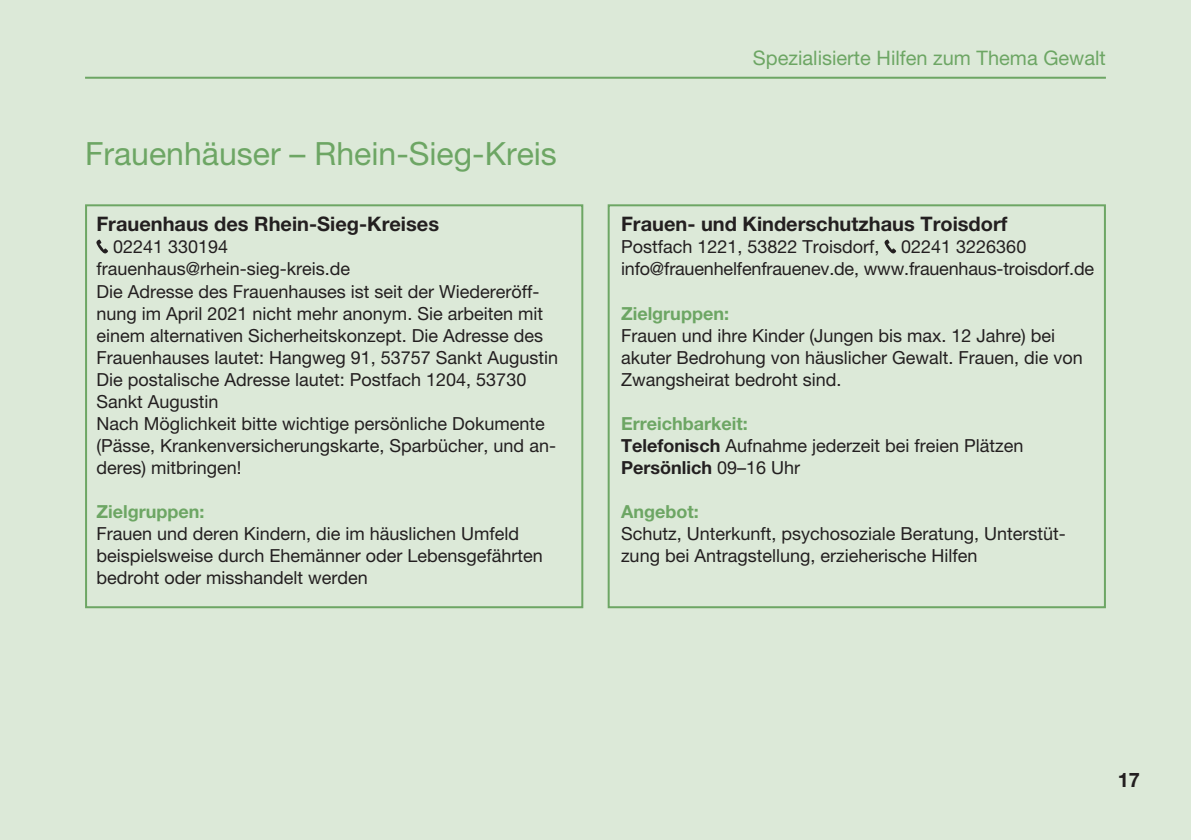
<style>
.page{position:relative;width:1191px;height:840px;background:#fff}
.page>*{position:absolute;margin:0;border:0;box-sizing:border-box;transform-origin:0 0}
.t1{font:32px "Helvetica Neue LT Pro";color:#6da664}
.t2{font:700 20px "Helvetica Neue LT Pro";color:#231f20}
.t3{font:20px "Helvetica Neue LT Pro";color:#6da664}
.t4{font:18px/22px "Helvetica Neue LT Pro";color:#231f20}
.t5{font:700 18px "Helvetica Neue LT Pro";color:#6da664}
.s1{font-weight:700;color:#6da664}
.s2{font-weight:700}
</style>
<div class="page">
<div style="left:0;top:0;width:1191px;height:839px;background:#dce9d8"></div>
<hr style="left:85px;top:77px;width:1021px;height:2px;background:#6da664">
<svg style="left:96px;top:239px;width:12px;height:15px"></svg>
<svg style="left:884px;top:239px;width:12px;height:15px"></svg>
<div style="left:85px;top:204px;width:498px;height:404px;border:2px solid #6da664"></div>
<div style="left:607px;top:204px;width:499px;height:404px;border:2px solid #6da664"></div>
<h1 class="t1" style="left:85px;top:134px;width:473px">Frauenhäuser – Rhein-Sieg-Kreis</h1>
<p class="t2" style="left:96px;top:212px;width:344px">Frauenhaus des Rhein-Sieg-Kreises</p>
<p class="t4" style="left:96px;top:236px;width:463px;text-indent:17px">02241 330194<br>frauenhaus@rhein-sieg-kreis.de<br>Die Adresse des Frauenhauses ist seit der Wiedereröff&shy;nung im April 2021 nicht mehr anonym. Sie arbeiten mit einem alternativen Sicherheitskonzept. Die Adresse des Frauenhauses lautet: Hangweg 91, 53757 Sankt Augustin Die postalische Adresse lautet: Postfach 1204, 53730<br>Sankt Augustin<br>Nach Möglichkeit bitte wichtige persönliche Dokumente (Pässe, Krankenversicherungskarte, Sparbücher, und an&shy;deres) mitbringen!</p>
<p class="t5" style="left:96px;top:500px;width:109px">Zielgruppen:</p>
<p class="t4" style="left:96px;top:521px;width:448px">Frauen und deren Kindern, die im häuslichen Umfeld beispielsweise durch Ehemänner oder Lebensgefährten bedroht oder misshandelt werden</p>
<p class="t3" style="left:753px;top:46px;width:354px">Spezialisierte Hilfen zum Thema Gewalt</p>
<p class="t2" style="left:621px;top:212px;width:388px">Frauen- und Kinderschutzhaus Troisdorf</p>
<p class="t4" style="left:621px;top:236px;width:474px">Postfach 1221, 53822 Troisdorf, 02241 3226360 info@frauenhelfenfrauenev.de, www.frauenhaus-troisdorf.de</p>
<p class="t5" style="left:621px;top:302px;width:109px">Zielgruppen:</p>
<p class="t4" style="left:621px;top:324px;width:463px">Frauen und ihre Kinder (Jungen bis max. 12 Jahre) bei akuter Bedrohung von häuslicher Gewalt. Frauen, die von<br>Zwangsheirat bedroht sind.</p>
<p class="t4" style="left:621px;top:412px;width:404px"><span class="s1">Erreichbarkeit:<br></span><span class="s2">Telefonisch</span> Aufnahme jederzeit bei freien Plätzen<br><span class="s2">Persönlich</span> 09–16 Uhr</p>
<p class="t5" style="left:621px;top:500px;width:79px">Angebot:</p>
<p class="t4" style="left:621px;top:521px;width:446px">Schutz, Unterkunft, psychosoziale Beratung, Unterstüt&shy;zung bei Antragstellung, erzieherische Hilfen</p>
<p class="t2" style="left:1117px;top:767px;width:24px">17</p>
</div>
